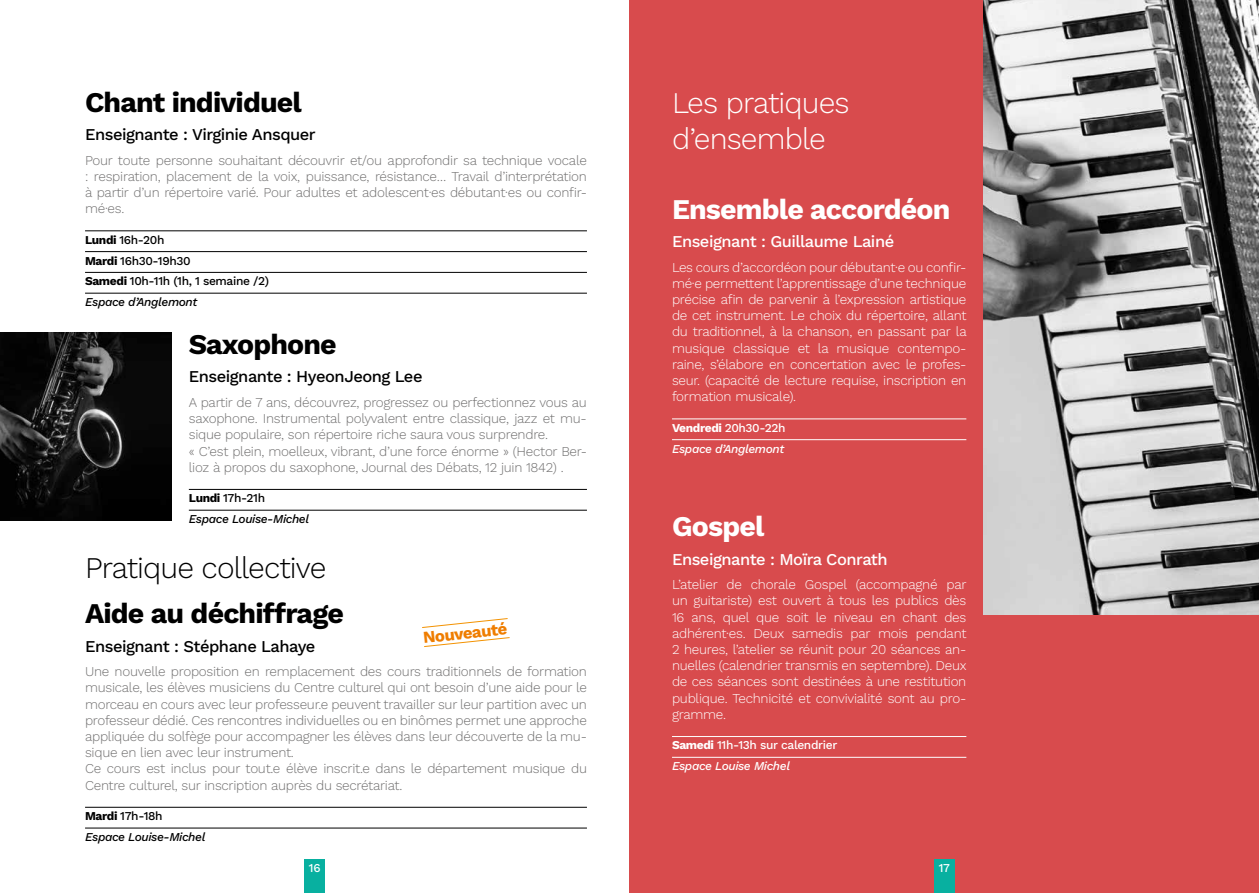
<style>
.page{position:relative;width:1259px;height:893px;background:#fff}
.page>*{position:absolute;margin:0;border:0;box-sizing:border-box;transform-origin:0 0}
.t1{font:300 30px/36px "Work Sans";letter-spacing:-.03em;color:#fff}
.t2{font:300 30px "Work Sans";letter-spacing:-.03em;color:#000}
.t3{font:700 28.5px "Work Sans";letter-spacing:-.03em;color:#000}
.t4{font:700 28.5px "Work Sans";letter-spacing:-.03em;color:#fff}
.t5{font:700 16.65px "Work Sans";color:#ef7d00}
.t6{font:500 16.5px "Work Sans";letter-spacing:-.03em;color:#000}
.t7{font:500 16.5px "Work Sans";letter-spacing:-.03em;color:#fff}
.t8{font:300 13.5px/16.2px "Work Sans";letter-spacing:-.02em;color:#706f6f}
.t9{font:300 13.5px/16.2px "Work Sans";letter-spacing:-.02em;color:#fff;text-align:justify}
.t10{font:500 12px/20.9px "Work Sans";letter-spacing:-.03em;color:#000}
.t11{font:italic 500 12px/20.9px "Work Sans";letter-spacing:-.03em;color:#000}
.t12{font:500 12px/20.9px "Work Sans";letter-spacing:-.03em;color:#fff}
.t13{font:italic 500 12px/20.7px "Work Sans";letter-spacing:-.03em;color:#fff}
.s1{font-weight:700}
.s2{font-style:italic}
.s3{font-weight:700;font-style:normal}
.s4{font-style:normal}
</style>
<div class="page">
<div style="left:629px;top:0;width:630px;height:893px;background:#d84b4d"></div>
<hr style="left:85px;top:807px;width:502px;height:1px;background:#000">
<hr style="left:85px;top:828px;width:502px;height:1px;background:#000">
<hr style="left:672px;top:419px;width:294px;height:1px;background:#fff">
<hr style="left:672px;top:439px;width:294px;height:1px;background:#fff">
<hr style="left:672px;top:736px;width:294px;height:1px;background:#fff">
<hr style="left:672px;top:757px;width:294px;height:1px;background:#fff">
<hr style="left:189px;top:489px;width:398px;height:1px;background:#000">
<hr style="left:189px;top:510px;width:398px;height:1px;background:#000">
<hr style="left:85px;top:231px;width:502px;height:1px;background:#000">
<hr style="left:85px;top:251px;width:502px;height:1px;background:#000">
<hr style="left:85px;top:272px;width:502px;height:1px;background:#000">
<hr style="left:85px;top:293px;width:502px;height:1px;background:#000">
<img style="left:983px;top:0;width:276px;height:614px">
<img style="left:0;top:333px;width:172px;height:188px">
<svg style="left:422px;top:618px;width:86px;height:10px"></svg>
<svg style="left:424px;top:637px;width:86px;height:10px"></svg>
<div style="left:304px;top:860px;width:21px;height:33px;background:#08b0a0"></div>
<div style="left:934px;top:860px;width:20px;height:33px;background:#08b0a0"></div>
<h2 class="t3" style="left:85px;top:80px;width:218px">Chant individuel</h2>
<p class="t6" style="left:85px;top:122px;width:232px">Enseignante : Virginie Ansquer</p>
<p class="t8" style="left:85px;top:151px;width:503px;text-align:justify">Pour toute personne souhaitant découvrir et/ou approfondir sa technique vocale : respiration, placement de la voix, puissance, résistance… Travail d’interprétation à partir d’un répertoire varié. Pour adultes et adolescent·es débutant·es ou confir&shy;mé·es.</p>
<p class="t10" style="left:85px;top:229px;width:185px"><span class="s1">Lundi</span> 16h-20h<br><span class="s1">Mardi</span> 16h30-19h30<br><span class="s1">Samedi</span> 10h-11h (1h, 1 semaine /2)<br><span class="s2">Espace d’Anglemont</span></p>
<h2 class="t3" style="left:189px;top:323px;width:149px">Saxophone</h2>
<p class="t6" style="left:189px;top:364px;width:235px">Enseignante : HyeonJeong Lee</p>
<p class="t8" style="left:189px;top:394px;width:399px">A partir de 7 ans, découvrez, progressez ou perfectionnez vous au saxophone. Instrumental polyvalent entre classique, jazz et mu&shy;sique populaire, son répertoire riche saura vous surprendre.<br>« C’est plein, moelleux, vibrant, d’une force énorme » (Hector Ber&shy;lioz à propos du saxophone, Journal des Débats, 12 juin 1842) .</p>
<p class="t11" style="left:189px;top:487px;width:122px"><span class="s3">Lundi</span> <span class="s4">17h-21h<br></span>Espace Louise-Michel</p>
<h1 class="t2" style="left:85px;top:544px;width:243px">Pratique collective</h1>
<h2 class="t3" style="left:85px;top:592px;width:260px">Aide au déchiffrage</h2>
<p class="t6" style="left:85px;top:633px;width:232px">Enseignant : Stéphane Lahaye</p>
<p class="t8" style="left:85px;top:663px;width:503px">Une nouvelle proposition en remplacement des cours traditionnels de formation musicale, les élèves musiciens du Centre culturel qui ont besoin d’une aide pour le morceau en cours avec leur professeur.e peuvent travailler sur leur partition avec un professeur dédié. Ces rencontres individuelles ou en binômes permet une approche appliquée du solfège pour accompagner les élèves dans leur découverte de la mu&shy;sique en lien avec leur instrument.<br>Ce cours est inclus pour tout.e élève inscrit.e dans le département musique du Centre culturel, sur inscription auprès du secrétariat.</p>
<p class="t11" style="left:85px;top:805px;width:122px"><span class="s3">Mardi</span> <span class="s4">17h-18h<br></span>Espace Louise-Michel</p>
<p class="t5" style="left:422px;top:625px;width:86px;rotate:-6deg">Nouveauté</p>
<h1 class="t1" style="left:672px;top:83px;width:179px">Les pratiques d’ensemble</h1>
<h2 class="t4" style="left:672px;top:187px;width:280px">Ensemble accordéon</h2>
<p class="t7" style="left:672px;top:229px;width:224px">Enseignant : Guillaume Lainé</p>
<p class="t9" style="left:672px;top:258px;width:296px">Les cours d’accordéon pour débutant·e ou confir&shy;mé·e permettent l’apprentissage d’une technique précise afin de parvenir à l’expression artistique de cet instrument. Le choix du répertoire, allant du traditionnel, à la chanson, en passant par la musique classique et la musique contempo&shy;raine, s’élabore en concertation avec le profes&shy;seur. (capacité de lecture requise, inscription en formation musicale).</p>
<p class="t13" style="left:672px;top:417px;width:115px"><span class="s3">Vendredi</span> <span class="s4">20h30-22h<br></span>Espace d’Anglemont</p>
<h2 class="t4" style="left:672px;top:505px;width:94px">Gospel</h2>
<p class="t7" style="left:672px;top:546px;width:217px">Enseignante : Moïra Conrath</p>
<p class="t9" style="left:672px;top:576px;width:296px">L’atelier de chorale Gospel (accompagné par un guitariste) est ouvert à tous les publics dès 16 ans, quel que soit le niveau en chant des adhérent·es. Deux samedis par mois pendant 2 heures, l’atelier se réunit pour 20 séances an&shy;nuelles (calendrier transmis en septembre). Deux de ces séances sont destinées à une restitution publique. Technicité et convivialité sont au pro&shy;gramme.</p>
<p class="t12" style="left:672px;top:734px;width:167px"><span class="s1">Samedi</span> 11h-13h sur calendrier<br><span class="s2">Espace Louise Michel</span></p>
<p class="t12" style="left:309px;top:857px;width:13px">16</p>
<p class="t12" style="left:939px;top:857px;width:13px">17</p>
</div>
